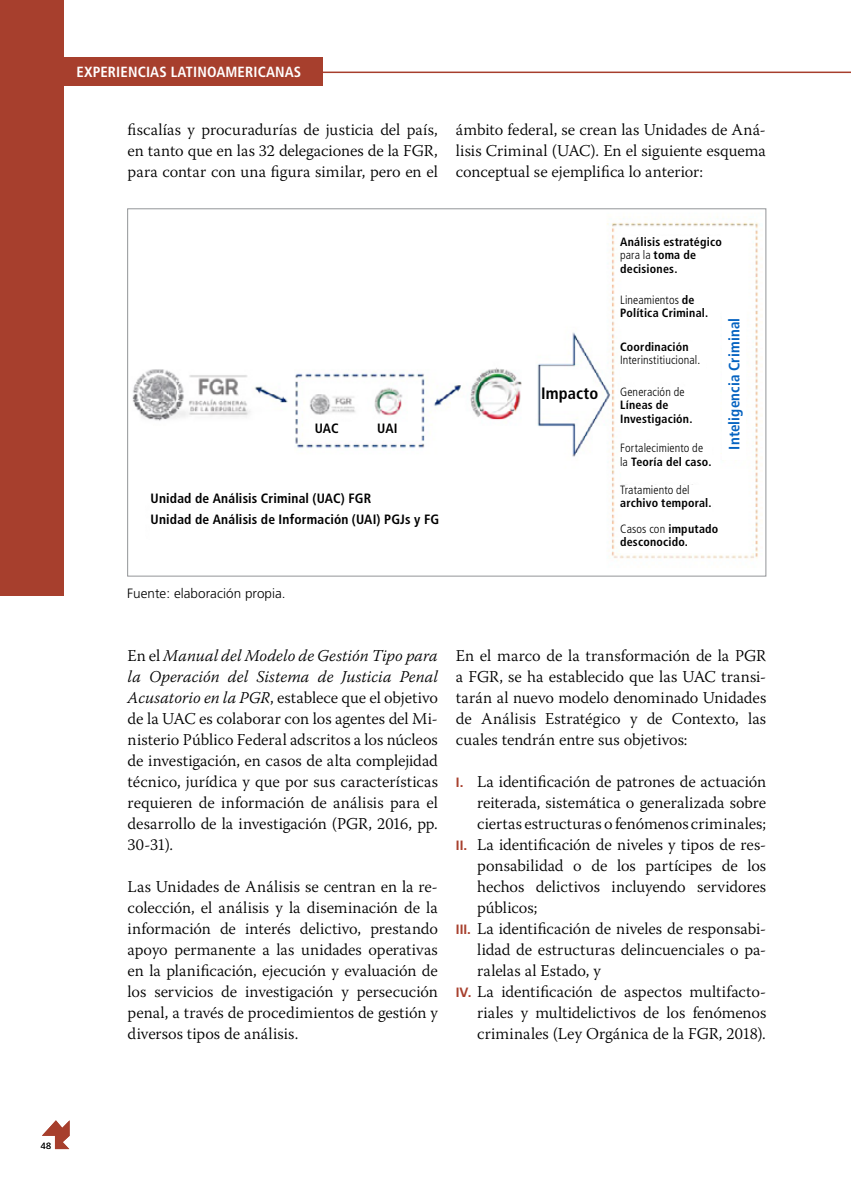
<style>
.page{position:relative;width:851px;height:1191px;background:#fff}
.page>*{position:absolute;margin:0;border:0;box-sizing:border-box;transform-origin:0 0}
.SJ_texto_principal{font:300 16.5px/21px "Warnock Pro";color:#000;text-align:justify}
.SJ_texto_ABC{font:700 condensed 16.5px "Frutiger LT Std";letter-spacing:.01em;color:#000}
.SJ_texto_ABC-2{font:700 condensed 15px "Frutiger LT Std";letter-spacing:.01em;color:#0563c1}
.t1{font:700 condensed 14.7px "Frutiger LT Std";letter-spacing:.01em;color:#fff}
.SJ_texto_ABC-3{font:700 condensed 13.5px "Frutiger LT Std";letter-spacing:.01em;color:#000}
.SJ_fuente_graficos{font:300 13.5px "Frutiger";letter-spacing:.005em;color:#000}
.SJ_texto_ABC-4{font:300 condensed 12px/13.5px "Frutiger LT Std";letter-spacing:.01em;color:#000}
.SJ_texto_ABC-5{font:700 condensed 12px/13.5px "Frutiger LT Std";letter-spacing:.015em;color:#000}
.t2{font:300 9px "Frutiger LT Std";color:#000}
.s1{font-weight:700}
.s2{font-weight:300}
.s3{font-style:italic}
.s4{font-family:"Frutiger LT Std";font-weight:700;font-size:13.5px;color:#a73f2d}
</style>
<div class="page">
<hr style="left:0;top:72px;width:850px;height:1px;background:#a73f2d">
<svg style="left:42px;top:1120px;width:28px;height:29px"></svg>
<div style="left:0;top:0;width:64px;height:595px;background:#a73f2d"></div>
<div style="left:0;top:57px;width:322px;height:29px;background:#a73f2d"></div>
<img style="left:132px;top:222px;width:627px;height:337px">
<div style="left:151px;top:492px;width:312px;height:54px;background:#fff"></div>
<div style="left:620px;top:237px;width:106px;height:42px;background:#fff"></div>
<div style="left:722px;top:307px;width:23px;height:153px;background:#fff"></div>
<div style="left:620px;top:387px;width:91px;height:42px;background:#fff"></div>
<div style="left:620px;top:443px;width:91px;height:28px;background:#fff"></div>
<div style="left:620px;top:485px;width:91px;height:28px;background:#fff"></div>
<div style="left:620px;top:524px;width:115px;height:28px;background:#fff"></div>
<div style="left:620px;top:342px;width:85px;height:34px;background:#fff"></div>
<div style="left:620px;top:295px;width:99px;height:34px;background:#fff"></div>
<div style="left:314px;top:422px;width:107px;height:18px;background:#fff"></div>
<div style="left:541px;top:387px;width:59px;height:20px;background:#fff"></div>
<p class="t1" style="left:77px;top:63px;width:226px">EXPERIENCIAS LATINOAMERICANAS</p>
<p class="SJ_texto_principal" style="left:128px;top:119px;width:311px">fiscalías y procuradurías de justicia del país, en tanto que en las 32 delegaciones de la FGR, para contar con una figura similar, pero en el</p>
<p class="SJ_texto_principal" style="left:455px;top:119px;width:311px">ámbito federal, se crean las Unidades de Aná&shy;lisis Criminal (UAC). En el siguiente esquema conceptual se ejemplifica lo anterior:</p>
<p class="SJ_texto_ABC-3" style="left:314px;top:420px;width:25px">UAC</p>
<p class="SJ_texto_ABC-3" style="left:377px;top:420px;width:22px">UAI</p>
<p class="SJ_texto_ABC-3" style="left:151px;top:490px;width:222px">Unidad de Análisis Criminal (UAC) FGR</p>
<p class="SJ_texto_ABC-3" style="left:151px;top:511px;width:290px">Unidad de Análisis de Información (UAI) PGJs y FG</p>
<p class="SJ_fuente_graficos" style="left:127px;top:585px;width:160px">Fuente: elaboración propia.</p>
<p class="SJ_texto_ABC" style="left:541px;top:384px;width:59px">Impacto</p>
<p class="SJ_texto_ABC-5" style="left:620px;top:235px;width:103px">Análisis estratégico</p>
<p class="SJ_texto_ABC-4" style="left:620px;top:248px;width:77px">para la <span class="s1">toma de</span></p>
<p class="SJ_texto_ABC-5" style="left:620px;top:262px;width:59px">decisiones.</p>
<p class="SJ_texto_ABC-4" style="left:620px;top:293px;width:76px">Lineamientos <span class="s1">de</span></p>
<p class="SJ_texto_ABC-5" style="left:620px;top:306px;width:90px">Política Criminal.</p>
<p class="SJ_texto_ABC-4" style="left:620px;top:340px;width:82px"><span class="s1">Coordinación<br></span>Interinstitiucional.</p>
<p class="SJ_texto_ABC-4" style="left:620px;top:385px;width:66px">Generación de</p>
<p class="SJ_texto_ABC-5" style="left:620px;top:398px;width:74px">Líneas de<br>Investigación.</p>
<p class="SJ_texto_ABC-4" style="left:620px;top:441px;width:93px">Fortalecimiento de la <span class="s1">Teoría del caso.</span></p>
<p class="SJ_texto_ABC-4" style="left:620px;top:483px;width:71px">Tratamiento del</p>
<p class="SJ_texto_ABC-5" style="left:620px;top:496px;width:93px">archivo temporal.</p>
<p class="SJ_texto_ABC-5" style="left:620px;top:522px;width:100px"><span class="s2">Casos con</span> imputado desconocido.</p>
<p class="SJ_texto_ABC-2" style="left:725px;top:450px;width:133px;rotate:-90deg">Inteligencia Criminal</p>
<p class="SJ_texto_principal" style="left:128px;top:644px;width:312px">En el <span class="s3">Manual del Modelo de Gestión Tipo para la Operación del Sistema de Justicia Penal Acusatorio en la PGR</span>, establece que el objetivo de la UAC es colaborar con los agentes del Mi&shy;nisterio Público Federal adscritos a los núcleos de investigación, en casos de alta complejidad técnico, jurídica y que por sus características requieren de información de análisis para el desarrollo de la investigación (PGR, 2016, pp.<br>30-31).</p>
<p class="SJ_texto_principal" style="left:128px;top:875px;width:312px">Las Unidades de Análisis se centran en la re&shy;colección, el análisis y la diseminación de la información de interés delictivo, prestando apoyo permanente a las unidades operativas en la planificación, ejecución y evaluación de los servicios de investigación y persecución penal, a través de procedimientos de gestión y diversos tipos de análisis.</p>
<p class="SJ_texto_principal" style="left:456px;top:644px;width:312px">En el marco de la transformación de la PGR a FGR, se ha establecido que las UAC transi&shy;tarán al nuevo modelo denominado Unidades de Análisis Estratégico y de Contexto, las cuales tendrán entre sus objetivos:</p>
<p class="SJ_texto_principal" style="left:477px;top:770px;width:290px;text-indent:-21px"><span class="s4">I.</span> La identificación de patrones de actuación reiterada, sistemática o generalizada sobre ciertas estructuras o fenómenos criminales;</p>
<p class="SJ_texto_principal" style="left:477px;top:833px;width:290px;text-indent:-21px"><span class="s4">II.</span> La identificación de niveles y tipos de res&shy;ponsabilidad o de los partícipes de los hechos delictivos incluyendo servidores públicos;</p>
<p class="SJ_texto_principal" style="left:477px;top:917px;width:290px;text-indent:-21px"><span class="s4">III.</span> La identificación de niveles de responsabi&shy;lidad de estructuras delincuenciales o pa&shy;ralelas al Estado, y</p>
<p class="SJ_texto_principal" style="left:477px;top:980px;width:290px;text-indent:-21px"><span class="s4">IV.</span> La identificación de aspectos multifacto&shy;riales y multidelictivos de los fenómenos criminales (Ley Orgánica de la FGR, 2018).</p>
<p class="t2" style="left:41px;top:1140px;width:12px">48</p>
</div>
